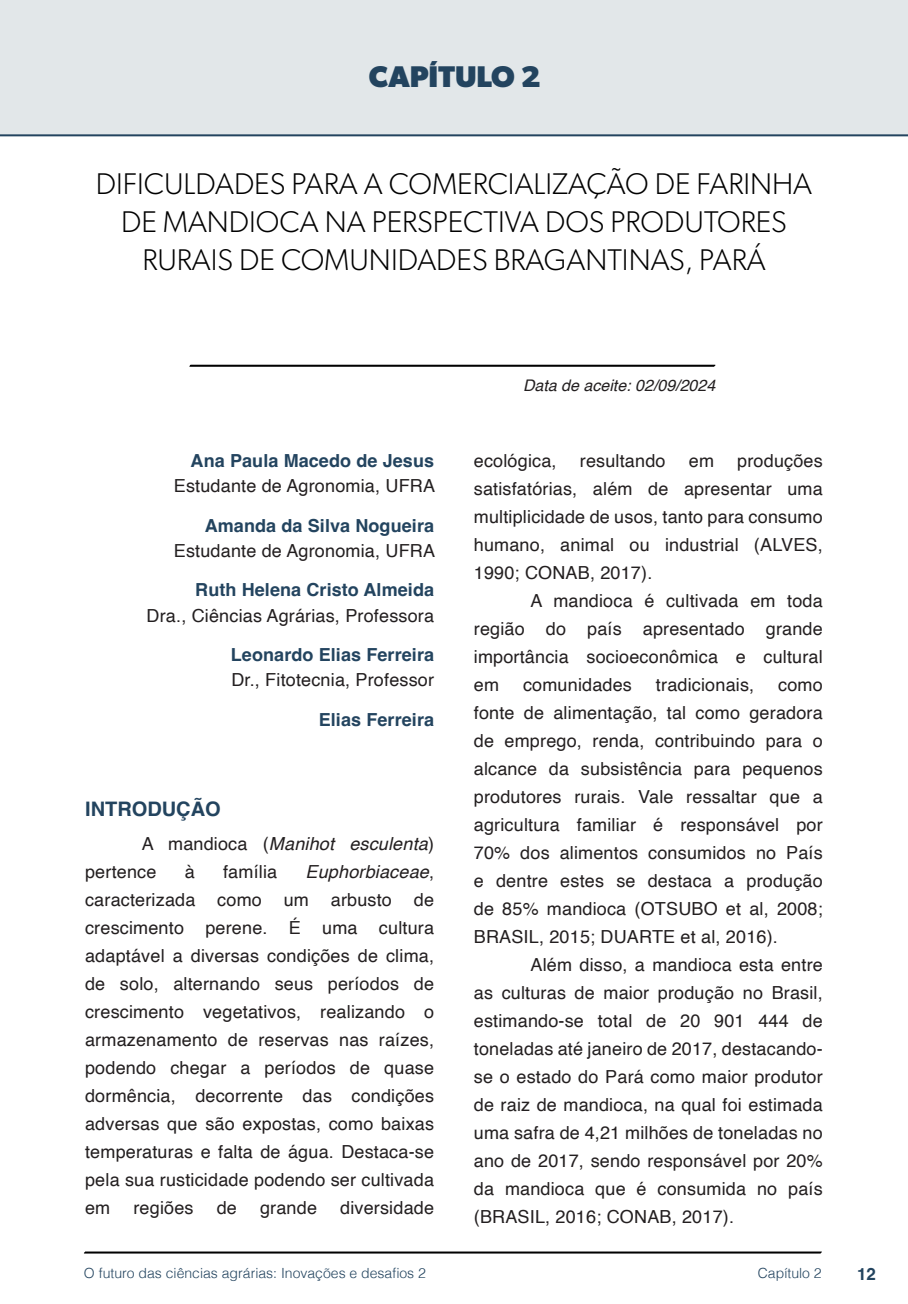
<style>
.page{position:relative;width:908px;height:1304px;background:#fff}
.page>*{position:absolute;margin:0;border:0;box-sizing:border-box;transform-origin:0 0}
.nome_artigos{font:300 30px/38px "Gibson";color:#000;text-align:center}
.capítulos{font:700 30px "Gibson";color:#23445f}
.TITULOS{font:700 20px "Helvetica";color:#23445f}
.txt{font:18px/28px "Helvetica";letter-spacing:.01em;color:#231f20;text-align:justify}
.info_autores{font:18px "Helvetica";letter-spacing:.01em;color:#231f20}
.nome_autores{font:700 18px "Helvetica";letter-spacing:.005em;color:#23445f}
.t1{font:700 16.8px "Helvetica";color:#23445f}
.t2{font:italic 16px "Helvetica";color:#231f20}
.t3{font:300 14px "Helvetica";color:#23445f}
.s1{font-style:italic}
</style>
<div class="page">
<svg style="left:84px;top:1251px;width:737px;height:3px;background:#515151"></svg>
<div style="left:0;top:0;width:907px;height:136px;background:#e2e7e9"></div>
<svg style="left:189px;top:364px;width:526px;height:3px;background:#4f4f4f"></svg>
<div style="left:44px;top:72px;width:68px;height:61px;background:#e2e7e9"></div>
<p class="capítulos" style="left:369px;top:58px;width:173px">CAPÍTULO 2</p>
<p class="nome_artigos" style="left:96px;top:164px;width:717px">DIFICULDADES PARA A COMERCIALIZAÇÃO DE FARINHA<br>DE MANDIOCA NA PERSPECTIVA DOS PRODUTORES<br>RURAIS DE COMUNIDADES BRAGANTINAS, PARÁ</p>
<p class="nome_autores" style="left:190px;top:450px;width:245px">Ana Paula Macedo de Jesus</p>
<p class="info_autores" style="left:174px;top:472px;width:262px">Estudante de Agronomia, UFRA</p>
<p class="nome_autores" style="left:205px;top:514px;width:231px">Amanda da Silva Nogueira</p>
<p class="info_autores" style="left:174px;top:537px;width:262px">Estudante de Agronomia, UFRA</p>
<p class="nome_autores" style="left:195px;top:579px;width:240px">Ruth Helena Cristo Almeida</p>
<p class="info_autores" style="left:146px;top:602px;width:289px">Dra., Ciências Agrárias, Professora</p>
<p class="nome_autores" style="left:231px;top:644px;width:205px">Leonardo Elias Ferreira</p>
<p class="info_autores" style="left:231px;top:666px;width:204px">Dr., Fitotecnia, Professor</p>
<p class="nome_autores" style="left:318px;top:708px;width:117px">Elias Ferreira</p>
<p class="TITULOS" style="left:85px;top:797px;width:137px">INTRODUÇÃO</p>
<p class="txt" style="left:85px;top:830px;width:350px;text-indent:57px">A mandioca (<span class="s1">Manihot esculenta</span>) pertence</p>
<p class="txt" style="left:185px;top:858px;width:12px">à</p>
<p class="txt" style="left:223px;top:858px;width:56px">família</p>
<p class="txt" style="left:85px;top:858px;width:350px;text-indent:220px"><span class="s1">Euphorbiaceae</span>, caracterizada como um arbusto de crescimento perene. É uma cultura adaptável a diversas condições de clima, de solo, alternando seus períodos de crescimento vegetativos, realizando o armazenamento de reservas nas raízes, podendo chegar a períodos de quase dormência, decorrente das condições adversas que são expostas, como baixas temperaturas e falta de água. Destaca-se pela sua rusticidade podendo ser cultivada em</p>
<p class="txt" style="left:133px;top:1194px;width:62px">regiões</p>
<p class="txt" style="left:217px;top:1194px;width:22px">de</p>
<p class="txt" style="left:260px;top:1194px;width:58px">grande</p>
<p class="txt" style="left:340px;top:1194px;width:95px">diversidade</p>
<p class="t2" style="left:523px;top:373px;width:194px">Data de aceite: 02/09/2024</p>
<p class="txt" style="left:473px;top:447px;width:84px">ecológica,</p>
<p class="txt" style="left:579px;top:447px;width:87px">resultando</p>
<p class="txt" style="left:688px;top:447px;width:27px">em</p>
<p class="txt" style="left:473px;top:447px;width:350px;text-indent:263px">produções satisfatórias, além de apresentar uma multiplicidade de usos, tanto para consumo humano, animal ou industrial (ALVES, 1990; CONAB, 2017).</p>
<p class="txt" style="left:473px;top:587px;width:350px;text-indent:57px">A mandioca é cultivada em toda região do país apresentado grande importância socioeconômica e cultural em</p>
<p class="txt" style="left:523px;top:671px;width:110px">comunidades</p>
<p class="txt" style="left:655px;top:671px;width:100px">tradicionais,</p>
<p class="txt" style="left:473px;top:671px;width:350px;text-indent:304px">como fonte de alimentação, tal como geradora de emprego, renda, contribuindo para o alcance da subsistência para pequenos produtores rurais. Vale ressaltar que a agricultura familiar é responsável por 70% dos alimentos consumidos no País e dentre estes se destaca a produção de 85% mandioca (OTSUBO et al, 2008; BRASIL, 2015; DUARTE et al, 2016).</p>
<p class="txt" style="left:473px;top:951px;width:350px;text-indent:57px">Além disso, a mandioca esta entre as culturas de maior produção no Brasil, estimando-se total de 20 901 444 de toneladas até janeiro de 2017, destacando&shy;se o estado do Pará como maior produtor de raiz de mandioca, na qual foi estimada uma safra de 4,21 milhões de toneladas no ano de 2017, sendo responsável por 20% da mandioca que é consumida no país (BRASIL, 2016; CONAB, 2017).</p>
<p class="t3" style="left:84px;top:1261px;width:343px">O futuro das ciências agrárias: Inovações e desafios 2</p>
<p class="t3" style="left:757px;top:1261px;width:65px">Capítulo 2</p>
<p class="t1" style="left:856px;top:1264px;width:20px">12</p>
</div>
